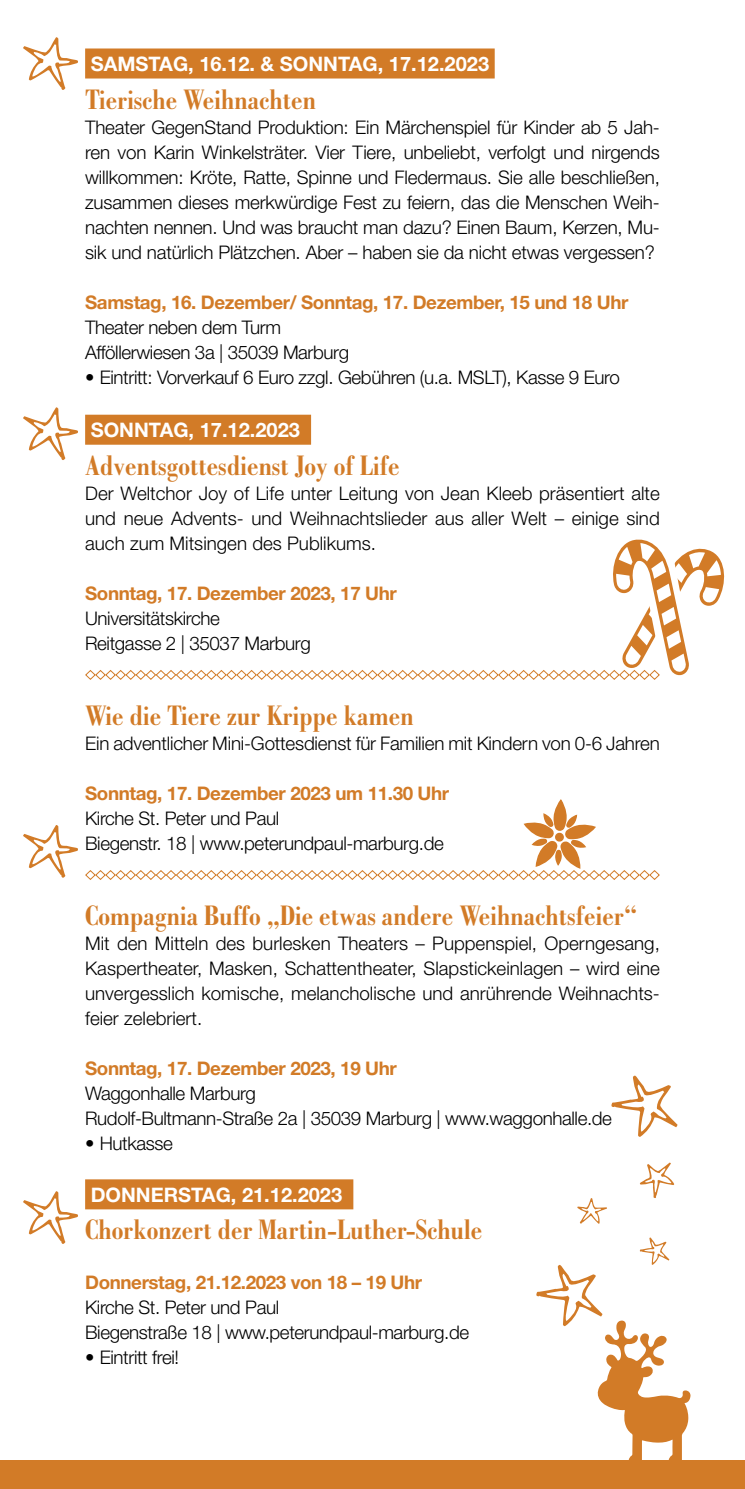
<style>
.page{position:relative;width:745px;height:1489px;background:#fff}
.page>*{position:absolute;margin:0;border:0;box-sizing:border-box;transform-origin:0 0}
.t1{font:700 condensed 30px "Bodoni Std";color:#d27b27}
.t2{font:700 20px "Helvetica Neue LT Std";color:#fff}
.t3{font:300 18.75px/25px "Helvetica Neue LT Std";letter-spacing:-.02em;color:#000}
.t4{font:700 18.75px "Helvetica Neue LT Std";letter-spacing:-.02em;color:#d27b27}
</style>
<div class="page">
<div style="left:85px;top:48px;width:409px;height:30px;background:#d27b27"></div>
<div style="left:85px;top:414px;width:226px;height:30px;background:#d27b27"></div>
<div style="left:85px;top:1179px;width:268px;height:30px;background:#d27b27"></div>
<div style="left:0;top:1460px;width:744px;height:28px;background:#d27b27"></div>
<svg style="left:611px;top:1075px;width:66px;height:61px"></svg>
<svg style="left:577px;top:1198px;width:29px;height:25px"></svg>
<svg style="left:639px;top:1162px;width:34px;height:35px"></svg>
<svg style="left:85px;top:799px;width:575px;height:81px"></svg>
<svg style="left:85px;top:539px;width:640px;height:141px"></svg>
<svg style="left:23px;top:37px;width:55px;height:53px"></svg>
<svg style="left:23px;top:407px;width:55px;height:53px"></svg>
<svg style="left:23px;top:825px;width:55px;height:52px"></svg>
<svg style="left:23px;top:1191px;width:55px;height:52px"></svg>
<svg style="left:536px;top:1237px;width:154px;height:223px"></svg>
<p class="t2" style="left:91px;top:51px;width:399px">SAMSTAG, 16.12. &amp; SONNTAG, 17.12.2023</p>
<h1 class="t1" style="left:85px;top:82px;width:232px">Tierische Weihnachten</h1>
<p class="t3" style="left:85px;top:114px;width:576px;text-align:justify">Theater GegenStand Produktion: Ein Märchenspiel für Kinder ab 5 Jah&shy;ren von Karin Winkelsträter. Vier Tiere, unbeliebt, verfolgt und nirgends willkommen: Kröte, Ratte, Spinne und Fledermaus. Sie alle beschließen, zusammen dieses merkwürdige Fest zu feiern, das die Menschen Weih&shy;nachten nennen. Und was braucht man dazu? Einen Baum, Kerzen, Mu&shy;sik und natürlich Plätzchen. Aber – haben sie da nicht etwas vergessen?</p>
<p class="t4" style="left:85px;top:290px;width:544px">Samstag, 16. Dezember/ Sonntag, 17. Dezember, 15 und 18 Uhr</p>
<p class="t3" style="left:85px;top:314px;width:265px">Theater neben dem Turm<br>Afföllerwiesen 3a | 35039 Marburg</p>
<p class="t3" style="left:85px;top:364px;width:536px">• Eintritt: Vorverkauf 6 Euro zzgl. Gebühren (u.a. MSLT), Kasse 9 Euro</p>
<p class="t2" style="left:91px;top:417px;width:210px">SONNTAG, 17.12.2023</p>
<h1 class="t1" style="left:85px;top:448px;width:316px">Adventsgottesdienst Joy of Life</h1>
<p class="t3" style="left:85px;top:480px;width:576px;text-align:justify">Der Weltchor Joy of Life unter Leitung von Jean Kleeb präsentiert alte und neue Advents- und Weihnachtslieder aus aller Welt – einige sind auch zum Mitsingen des Publikums.</p>
<p class="t4" style="left:85px;top:581px;width:313px">Sonntag, 17. Dezember 2023, 17 Uhr</p>
<p class="t3" style="left:85px;top:605px;width:227px">Universitätskirche<br>Reitgasse 2 | 35037 Marburg</p>
<h1 class="t1" style="left:85px;top:698px;width:330px">Wie die Tiere zur Krippe kamen</h1>
<p class="t3" style="left:85px;top:730px;width:576px">Ein adventlicher Mini-Gottesdienst für Familien mit Kindern von 0-6 Jahren</p>
<p class="t4" style="left:85px;top:781px;width:365px">Sonntag, 17. Dezember 2023 um 11.30 Uhr</p>
<p class="t3" style="left:85px;top:805px;width:360px">Kirche St. Peter und Paul<br>Biegenstr. 18 | www.peterundpaul-marburg.de</p>
<h1 class="t1" style="left:85px;top:898px;width:553px">Compagnia Buffo „Die etwas andere Weihnachtsfeier“</h1>
<p class="t3" style="left:85px;top:930px;width:576px;text-align:justify">Mit den Mitteln des burlesken Theaters – Puppenspiel, Operngesang, Kaspertheater, Masken, Schattentheater, Slapstickeinlagen – wird eine unvergesslich komische, melancholische und anrührende Weihnachts&shy;feier zelebriert.</p>
<p class="t4" style="left:85px;top:1056px;width:313px">Sonntag, 17. Dezember 2023, 19 Uhr</p>
<p class="t3" style="left:85px;top:1080px;width:528px">Waggonhalle Marburg<br>Rudolf-Bultmann-Straße 2a | 35039 Marburg | www.waggonhalle.de</p>
<p class="t3" style="left:85px;top:1130px;width:89px">• Hutkasse</p>
<p class="t2" style="left:91px;top:1182px;width:253px">DONNERSTAG, 21.12.2023</p>
<h1 class="t1" style="left:85px;top:1213px;width:399px">Chorkonzert der Martin-Luther-Schule</h1>
<p class="t4" style="left:85px;top:1270px;width:338px">Donnerstag, 21.12.2023 von 18 – 19 Uhr</p>
<p class="t3" style="left:85px;top:1294px;width:385px">Kirche St. Peter und Paul<br>Biegenstraße 18 | www.peterundpaul-marburg.de</p>
<p class="t3" style="left:85px;top:1344px;width:95px">• Eintritt frei!</p>
</div>
